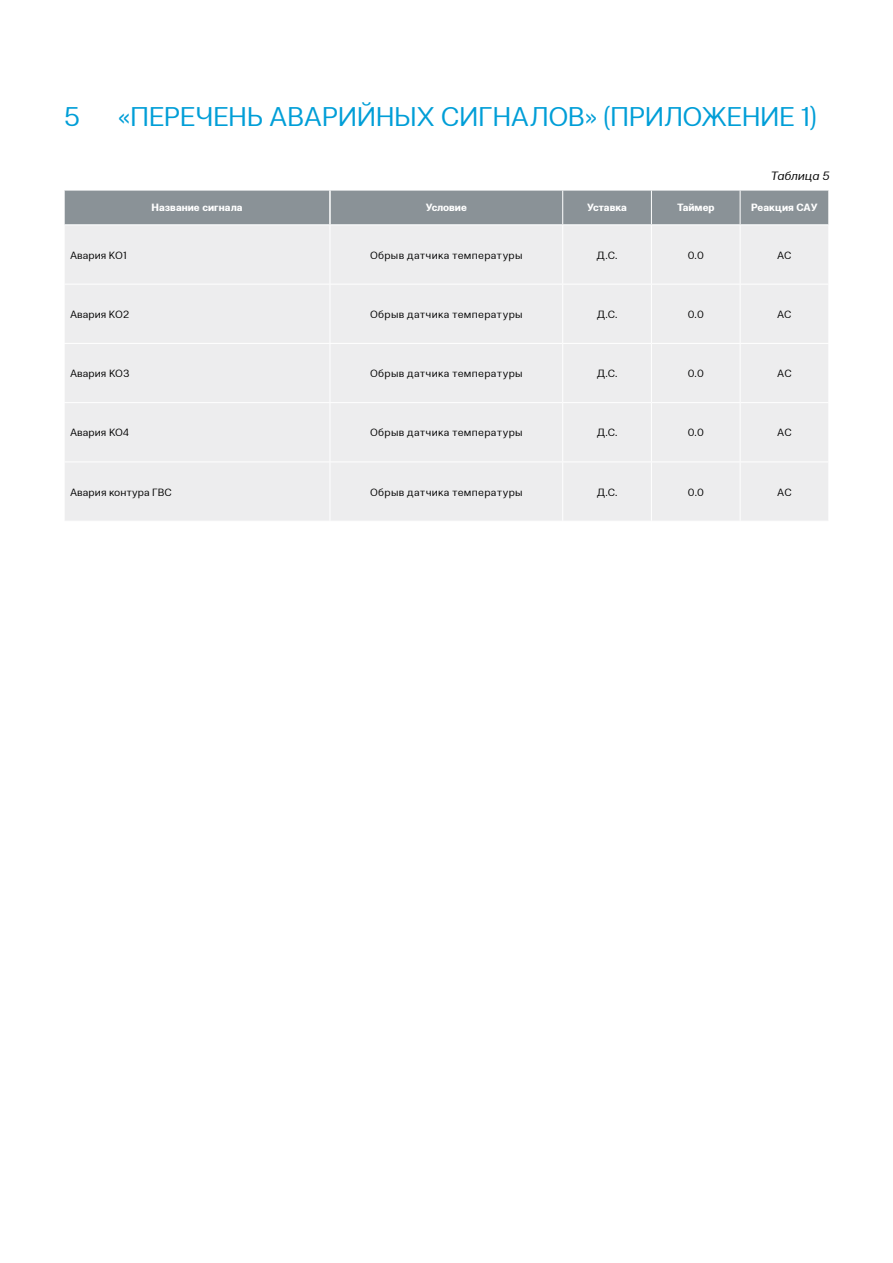
<style>
.page{position:relative;width:893px;height:1263px;background:#fff}
.page>*{position:absolute;margin:0;border:0;box-sizing:border-box;transform-origin:0 0}
.t1{font:27px "Clinica Pro";letter-spacing:-.015em;color:#009ed7}
.t2{font:italic 12px "Clinica Pro";letter-spacing:-.01em;color:#000}
.t3{font:10.5px "Clinica Pro";letter-spacing:.025em;color:#000}
.t4{font:10.5px "Clinica Pro";color:#000}
.t5{font:700 10.5px "Clinica Pro";color:#fff}
.t6{font:700 10.5px "Clinica Pro";letter-spacing:-.025em;color:#fff}
</style>
<div class="page">
<div style="left:65px;top:191px;width:763px;height:33px;background:#8a9297"></div>
<div style="left:65px;top:225px;width:763px;height:296px;background:#ededee"></div>
<hr style="left:64px;top:343px;width:266px;height:1px;background:#fff">
<hr style="left:64px;top:402px;width:266px;height:1px;background:#fff">
<hr style="left:64px;top:461px;width:266px;height:1px;background:#fff">
<hr style="left:330px;top:225px;width:1px;height:59px;background:#fff">
<hr style="left:330px;top:284px;width:233px;height:1px;background:#fff">
<hr style="left:330px;top:284px;width:1px;height:59px;background:#fff">
<hr style="left:330px;top:343px;width:233px;height:1px;background:#fff">
<hr style="left:330px;top:344px;width:1px;height:58px;background:#fff">
<hr style="left:330px;top:402px;width:233px;height:1px;background:#fff">
<hr style="left:330px;top:403px;width:1px;height:58px;background:#fff">
<hr style="left:330px;top:461px;width:233px;height:1px;background:#fff">
<hr style="left:330px;top:462px;width:1px;height:59px;background:#fff">
<hr style="left:562px;top:190px;width:1px;height:34px;background:#fff">
<hr style="left:651px;top:190px;width:1px;height:34px;background:#fff">
<hr style="left:740px;top:190px;width:1px;height:34px;background:#fff">
<hr style="left:563px;top:284px;width:88px;height:1px;background:#fff">
<hr style="left:651px;top:284px;width:89px;height:1px;background:#fff">
<hr style="left:740px;top:284px;width:89px;height:1px;background:#fff">
<hr style="left:563px;top:343px;width:88px;height:1px;background:#fff">
<hr style="left:651px;top:343px;width:89px;height:1px;background:#fff">
<hr style="left:740px;top:343px;width:89px;height:1px;background:#fff">
<hr style="left:563px;top:402px;width:88px;height:1px;background:#fff">
<hr style="left:651px;top:402px;width:89px;height:1px;background:#fff">
<hr style="left:740px;top:402px;width:89px;height:1px;background:#fff">
<hr style="left:563px;top:461px;width:88px;height:1px;background:#fff">
<hr style="left:651px;top:461px;width:89px;height:1px;background:#fff">
<hr style="left:740px;top:461px;width:89px;height:1px;background:#fff">
<hr style="left:64px;top:284px;width:266px;height:1px;background:#fff">
<hr style="left:329px;top:190px;width:2px;height:34px;background:#fff">
<hr style="left:562px;top:225px;width:1px;height:59px;background:#fff">
<hr style="left:651px;top:225px;width:1px;height:59px;background:#fff">
<hr style="left:740px;top:225px;width:1px;height:59px;background:#fff">
<hr style="left:562px;top:284px;width:1px;height:59px;background:#fff">
<hr style="left:651px;top:284px;width:1px;height:59px;background:#fff">
<hr style="left:740px;top:284px;width:1px;height:59px;background:#fff">
<hr style="left:562px;top:344px;width:1px;height:58px;background:#fff">
<hr style="left:651px;top:344px;width:1px;height:58px;background:#fff">
<hr style="left:740px;top:344px;width:1px;height:58px;background:#fff">
<hr style="left:562px;top:403px;width:1px;height:58px;background:#fff">
<hr style="left:651px;top:403px;width:1px;height:58px;background:#fff">
<hr style="left:740px;top:403px;width:1px;height:58px;background:#fff">
<hr style="left:562px;top:462px;width:1px;height:59px;background:#fff">
<hr style="left:651px;top:462px;width:1px;height:59px;background:#fff">
<hr style="left:740px;top:462px;width:1px;height:59px;background:#fff">
<h1 class="t1" style="left:64px;top:101px;width:18px">5</h1>
<h1 class="t1" style="left:118px;top:101px;width:701px">«ПЕРЕЧЕНЬ АВАРИЙНЫХ СИГНАЛОВ» (ПРИЛОЖЕНИЕ 1)</h1>
<p class="t2" style="left:770px;top:169px;width:61px">Таблица 5</p>
<p class="t5" style="left:152px;top:202px;width:92px">Название сигнала</p>
<p class="t5" style="left:426px;top:202px;width:43px">Условие</p>
<p class="t6" style="left:587px;top:202px;width:41px">Уставка</p>
<p class="t5" style="left:677px;top:202px;width:39px">Таймер</p>
<p class="t5" style="left:751px;top:202px;width:68px">Реакция САУ</p>
<p class="t4" style="left:70px;top:249px;width:58px">Авария КО1</p>
<p class="t3" style="left:370px;top:249px;width:154px">Обрыв датчика температуры</p>
<p class="t3" style="left:597px;top:249px;width:21px">Д.С.</p>
<p class="t3" style="left:688px;top:249px;width:18px">0.0</p>
<p class="t3" style="left:777px;top:249px;width:16px">АС</p>
<p class="t4" style="left:70px;top:308px;width:61px">Авария КО2</p>
<p class="t3" style="left:370px;top:308px;width:154px">Обрыв датчика температуры</p>
<p class="t3" style="left:597px;top:308px;width:21px">Д.С.</p>
<p class="t3" style="left:688px;top:308px;width:18px">0.0</p>
<p class="t3" style="left:777px;top:308px;width:16px">АС</p>
<p class="t4" style="left:70px;top:367px;width:61px">Авария КО3</p>
<p class="t3" style="left:370px;top:367px;width:154px">Обрыв датчика температуры</p>
<p class="t3" style="left:597px;top:367px;width:21px">Д.С.</p>
<p class="t3" style="left:688px;top:367px;width:18px">0.0</p>
<p class="t3" style="left:777px;top:367px;width:16px">АС</p>
<p class="t4" style="left:70px;top:427px;width:60px">Авария КО4</p>
<p class="t3" style="left:370px;top:427px;width:154px">Обрыв датчика температуры</p>
<p class="t3" style="left:597px;top:427px;width:21px">Д.С.</p>
<p class="t3" style="left:688px;top:427px;width:18px">0.0</p>
<p class="t3" style="left:777px;top:427px;width:16px">АС</p>
<p class="t4" style="left:70px;top:486px;width:103px">Авария контура ГВС</p>
<p class="t3" style="left:370px;top:486px;width:154px">Обрыв датчика температуры</p>
<p class="t3" style="left:597px;top:486px;width:21px">Д.С.</p>
<p class="t3" style="left:688px;top:486px;width:18px">0.0</p>
<p class="t3" style="left:777px;top:486px;width:16px">АС</p>
</div>
